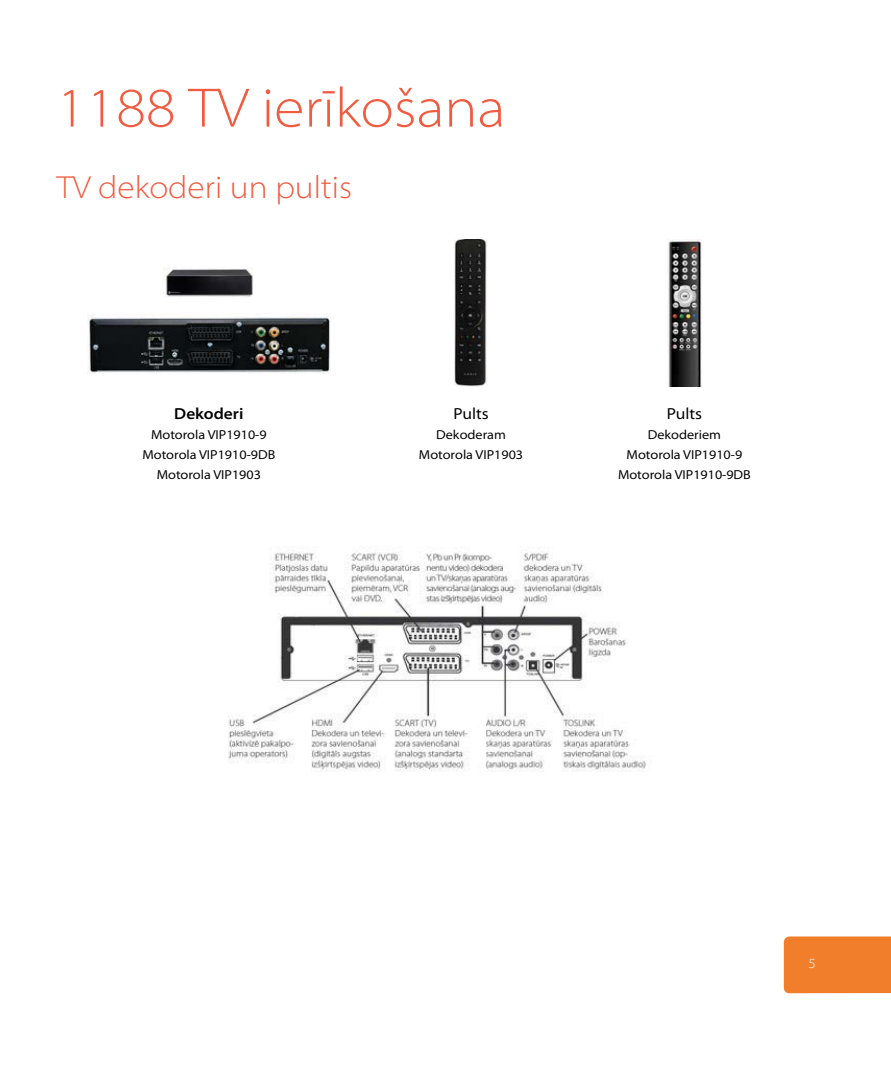
<style>
.page{position:relative;width:891px;height:1078px;background:#fff}
.page>*{position:absolute;margin:0;border:0;box-sizing:border-box;transform-origin:0 0}
.t1{font:300 semi-expanded 56px "Myriad Pro";color:#f15b40}
.t2{font:300 semi-expanded 32px "Myriad Pro";color:#f15b40}
.t3{font:semi-expanded 16px "Myriad Pro";color:#000}
.t4{font:600 semi-expanded 16px "Myriad Pro";color:#000}
.t5{font:300 semi-expanded 14px "Myriad Pro";color:#fff}
.t6{font:semi-expanded 13px/20px "Myriad Pro";color:#000;text-align:center}
</style>
<div class="page">
<div style="left:783px;top:936px;width:107px;height:56px;background:#f07e2a"></div>
<img style="left:87px;top:267px;width:243px;height:107px">
<img style="left:454px;top:240px;width:33px;height:146px">
<img style="left:667px;top:240px;width:34px;height:146px">
<img style="left:228px;top:552px;width:418px;height:220px">
<h1 class="t1" style="left:57px;top:77px;width:450px">1188 TV ierīkošana</h1>
<h2 class="t2" style="left:57px;top:169px;width:297px">TV dekoderi un pultis</h2>
<p class="t4" style="left:174px;top:404px;width:71px">Dekoderi</p>
<p class="t6" style="left:142px;top:424px;width:134px">Motorola VIP1910-9<br>Motorola VIP1910-9DB<br>Motorola VIP1903</p>
<p class="t3" style="left:453px;top:404px;width:37px">Pults</p>
<p class="t6" style="left:418px;top:424px;width:106px">Dekoderam<br>Motorola VIP1903</p>
<p class="t3" style="left:666px;top:404px;width:37px">Pults</p>
<p class="t6" style="left:617px;top:424px;width:134px">Dekoderiem<br>Motorola VIP1910-9<br>Motorola VIP1910-9DB</p>
<p class="t5" style="left:808px;top:955px;width:9px">5</p>
</div>
